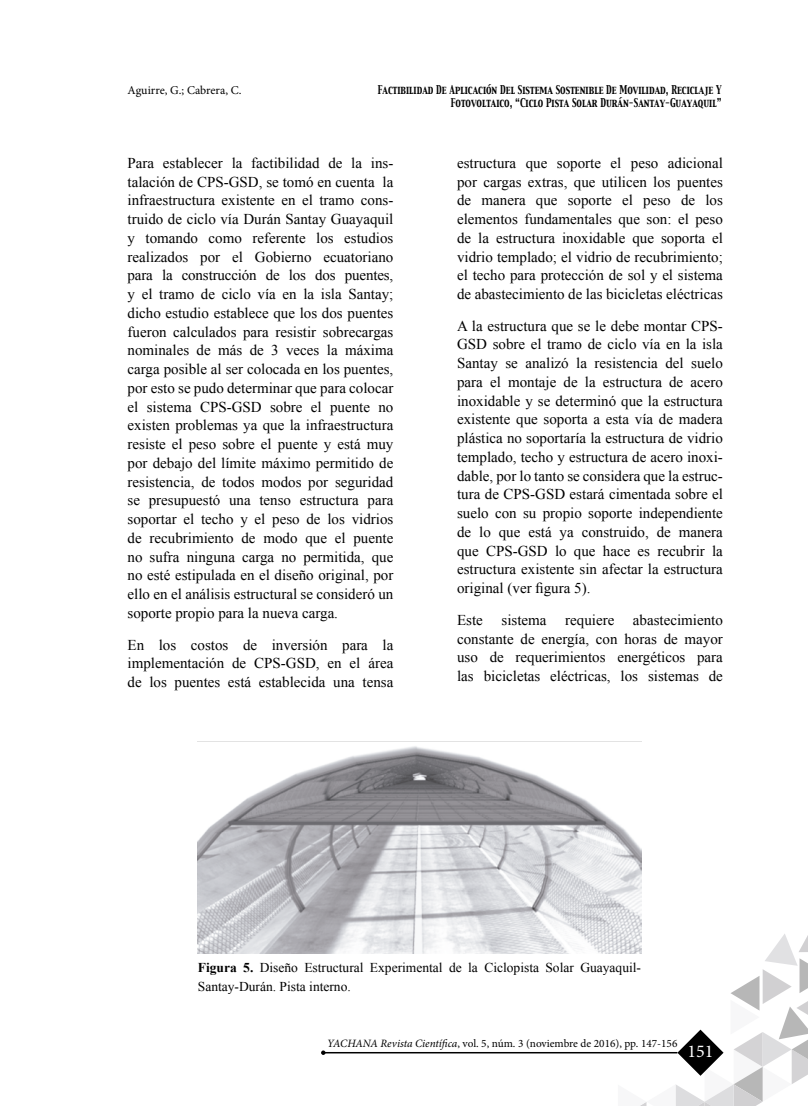
<style>
.page{position:relative;width:808px;height:1106px;background:#fff}
.page>*{position:absolute;margin:0;border:0;box-sizing:border-box;transform-origin:0 0}
.t1{font:18px "Minion Pro";color:#fff}
.t2{font:15px/18.8px "Times New Roman";color:#000;text-align:justify}
.t3{font:13.5px/18.8px "Times New Roman";color:#000}
.t4{font:12px "Minion Pro";color:#000}
.t5{font:11.25px "Minion Pro";color:#000}
.t6{font:10.8px/13.5px "Capitals";color:#000;text-align:right;scale:.77 1}
.s1{font-weight:700}
.s2{font-style:italic}
</style>
<div class="page">
<svg style="left:618px;top:925px;width:190px;height:181px"></svg>
<svg style="left:321px;top:1050px;width:4px;height:4px"></svg>
<hr style="left:325px;top:1052px;width:352px;height:1px;background:#000">
<img style="left:198px;top:741px;width:443px;height:212px">
<p class="t4" style="left:128px;top:82px;width:115px">Aguirre, G.; Cabrera, C.</p>
<p class="t6" style="left:378px;top:83px;width:448px">Factibilidad De Aplicación Del Sistema Sostenible De Movilidad, Reciclaje Y<br>Fotovoltaico, “Ciclo Pista Solar Durán-Santay-Guayaquil”</p>
<p class="t2" style="left:128px;top:153px;width:267px">Para establecer la factibilidad de la ins&shy;talación de CPS-GSD, se tomó en cuenta la infraestructura existente en el tramo cons&shy;truido de ciclo vía Durán Santay Guayaquil y tomando como referente los estudios realizados por el Gobierno ecuatoriano para la construcción de los dos puentes, y el tramo de ciclo vía en la isla Santay; dicho estudio establece que los dos puentes fueron calculados para resistir sobrecargas nominales de más de 3 veces la máxima carga posible al ser colocada en los puentes, por esto se pudo determinar que para colocar el sistema CPS-GSD sobre el puente no existen problemas ya que la infraestructura resiste el peso sobre el puente y está muy por debajo del límite máximo permitido de resistencia, de todos modos por seguridad se presupuestó una tenso estructura para soportar el techo y el peso de los vidrios de recubrimiento de modo que el puente no sufra ninguna carga no permitida, que no esté estipulada en el diseño original, por ello en el análisis estructural se consideró un soporte propio para la nueva carga.</p>
<p class="t2" style="left:128px;top:635px;width:267px">En los costos de inversión para la implementación de CPS-GSD, en el área de los puentes está establecida una tensa</p>
<p class="t2" style="left:457px;top:153px;width:267px">estructura que soporte el peso adicional por cargas extras, que utilicen los puentes de manera que soporte el peso de los elementos fundamentales que son: el peso de la estructura inoxidable que soporta el vidrio templado; el vidrio de recubrimiento; el techo para protección de sol y el sistema de abastecimiento de las bicicletas eléctricas</p>
<p class="t2" style="left:457px;top:316px;width:267px">A la estructura que se le debe montar CPS-GSD sobre el tramo de ciclo vía en la isla Santay se analizó la resistencia del suelo para el montaje de la estructura de acero inoxidable y se determinó que la estructura existente que soporta a esta vía de madera plástica no soportaría la estructura de vidrio templado, techo y estructura de acero inoxi&shy;dable, por lo tanto se considera que la estruc&shy;tura de CPS-GSD estará cimentada sobre el suelo con su propio soporte independiente de lo que está ya construido, de manera que CPS-GSD lo que hace es recubrir la estructura existente sin afectar la estructura original (ver figura 5).</p>
<p class="t2" style="left:457px;top:610px;width:267px">Este sistema requiere abastecimiento constante de energía, con horas de mayor uso de requerimientos energéticos para las bicicletas eléctricas, los sistemas de</p>
<p class="t3" style="left:198px;top:957px;width:445px"><span class="s1">Figura 5.</span> Diseño Estructural Experimental de la Ciclopista Solar Guayaquil-<br>Santay-Durán. Pista interno.</p>
<p class="t5" style="left:327px;top:1036px;width:352px"><span class="s2">YACHANA Revista Científica</span>, vol. 5, núm. 3 (noviembre de 2016), pp. 147-156</p>
<p class="t1" style="left:687px;top:1039px;width:27px">151</p>
</div>
